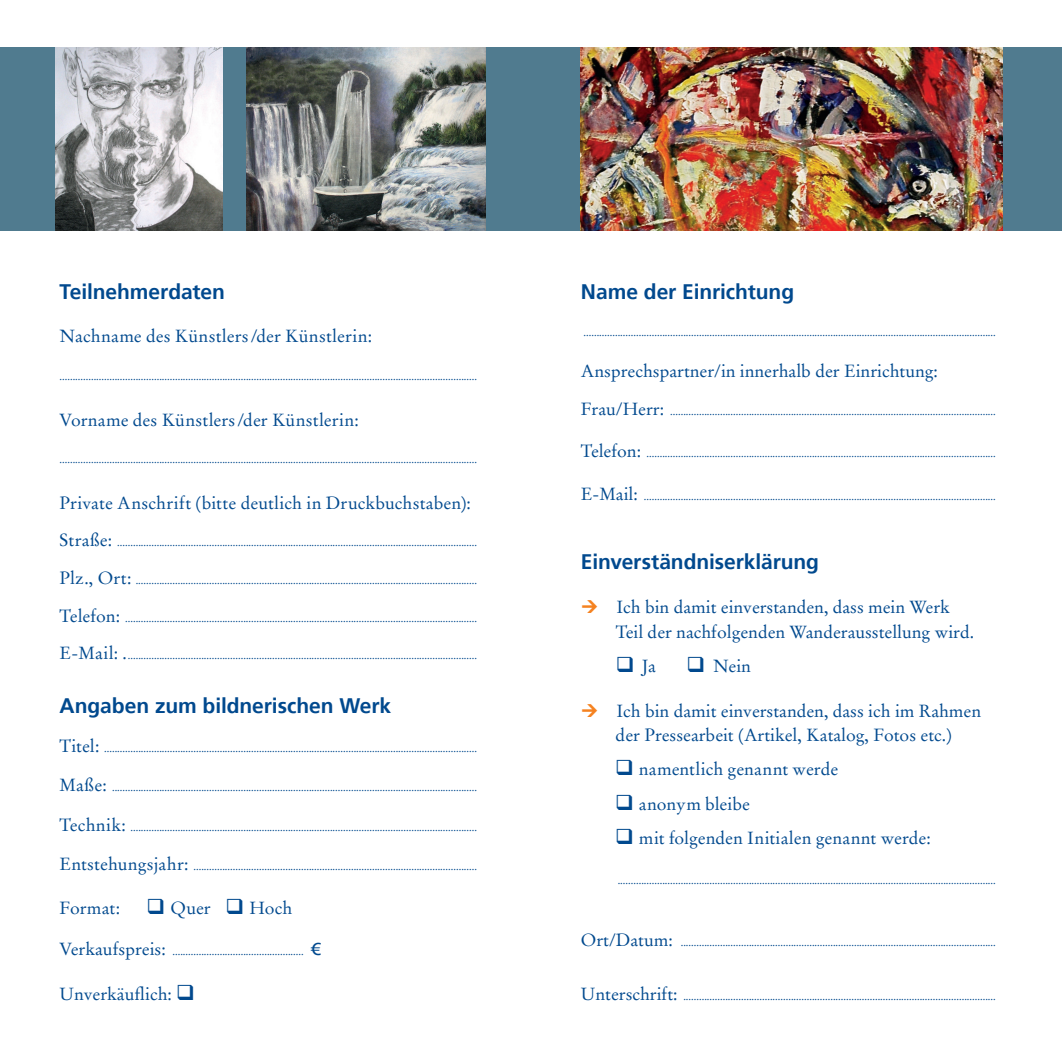
<style>
.page{position:relative;width:1062px;height:1062px;background:#fff}
.page>*{position:absolute;margin:0;border:0;box-sizing:border-box;transform-origin:0 0}
.t1{font:700 21px "Frutiger 65";letter-spacing:-.005em;color:#01498e}
.t2{font:17.5px/24.5px "Stempel Garamond LT Com";color:#01498e}
.t3{font:10.5px "Stempel Garamond LT Com";color:#01498e}
.s1{font-size:17.5px}
.s2{font-family:"Frutiger LT";font-size:17.5px}
</style>
<div class="page">
<div style="left:0;top:47px;width:1062px;height:184px;background:#507b8f"></div>
<img style="left:247px;top:47px;width:238px;height:184px">
<img style="left:56px;top:47px;width:166px;height:184px">
<img style="left:580px;top:47px;width:422px;height:184px">
<h1 class="t1" style="left:60px;top:279px;width:167px">Teilnehmerdaten</h1>
<h2 class="t2" style="left:60px;top:324px;width:314px">Nachname des Künstlers/der Künstlerin:</h2>
<p class="t3" style="left:60px;top:370px;width:419px">...............................................................................................................................................................</p>
<h2 class="t2" style="left:60px;top:407px;width:301px">Vorname des Künstlers/der Künstlerin:</h2>
<p class="t3" style="left:60px;top:453px;width:419px">...............................................................................................................................................................</p>
<h2 class="t2" style="left:60px;top:490px;width:413px">Private Anschrift (bitte deutlich in Druckbuchstaben):</h2>
<p class="t3" style="left:60px;top:536px;width:419px"><span class="s1">Straße:</span> .........................................................................................................................................</p>
<p class="t3" style="left:60px;top:573px;width:419px"><span class="s1">Plz., Ort:</span> ..................................................................................................................................</p>
<p class="t3" style="left:60px;top:611px;width:419px"><span class="s1">Telefon:</span> ......................................................................................................................................</p>
<p class="t3" style="left:60px;top:649px;width:419px"><span class="s1">E-Mail: .</span>.....................................................................................................................................</p>
<h1 class="t1" style="left:60px;top:693px;width:333px">Angaben zum bildnerischen Werk</h1>
<p class="t3" style="left:60px;top:741px;width:419px"><span class="s1">Titel:</span> ..............................................................................................................................................</p>
<p class="t3" style="left:60px;top:781px;width:419px"><span class="s1">Maße:</span> ...........................................................................................................................................</p>
<p class="t3" style="left:60px;top:820px;width:419px"><span class="s1">Technik:</span> ....................................................................................................................................</p>
<p class="t3" style="left:60px;top:859px;width:419px"><span class="s1">Entstehungsjahr:</span> ............................................................................................................</p>
<h2 class="t2" style="left:60px;top:896px;width:234px">Format: ❑ Quer ❑ Hoch</h2>
<p class="t3" style="left:60px;top:945px;width:262px"><span class="s1">Verkaufspreis:</span> .................................................. <span class="s2">€</span></p>
<h2 class="t2" style="left:60px;top:982px;width:137px">Unverkäuflich: ❑</h2>
<h1 class="t1" style="left:581px;top:279px;width:215px">Name der Einrichtung</h1>
<p class="t3" style="left:583px;top:326px;width:414px">.............................................................................................................................................................</p>
<h2 class="t2" style="left:581px;top:359px;width:358px">Ansprechspartner/in innerhalb der Einrichtung:</h2>
<p class="t3" style="left:581px;top:404px;width:416px"><span class="s1">Frau/Herr:</span> ............................................................................................................................</p>
<p class="t3" style="left:581px;top:447px;width:416px"><span class="s1">Telefon:</span> .....................................................................................................................................</p>
<p class="t3" style="left:581px;top:489px;width:416px"><span class="s1">E-Mail:</span> ......................................................................................................................................</p>
<h1 class="t1" style="left:581px;top:549px;width:240px">Einverständniserklärung</h1>
<h2 class="t2" style="left:615px;top:595px;width:360px">Ich bin damit einverstanden, dass mein Werk<br>Teil der nachfolgenden Wanderausstellung wird.</h2>
<h2 class="t2" style="left:616px;top:653px;width:41px">❑ Ja</h2>
<h2 class="t2" style="left:686px;top:653px;width:66px">❑ Nein</h2>
<h2 class="t2" style="left:615px;top:698px;width:367px">Ich bin damit einverstanden, dass ich im Rahmen der Pressearbeit (Artikel, Katalog, Fotos etc.)</h2>
<h2 class="t2" style="left:615px;top:757px;width:225px">❑ namentlich genannt werde</h2>
<h2 class="t2" style="left:615px;top:791px;width:136px">❑ anonym bleibe</h2>
<h2 class="t2" style="left:615px;top:826px;width:317px">❑ mit folgenden Initialen genannt werde:</h2>
<p class="t3" style="left:617px;top:873px;width:379px">................................................................................................................................................</p>
<p class="t3" style="left:581px;top:935px;width:416px"><span class="s1">Ort/Datum:</span> ........................................................................................................................</p>
<p class="t3" style="left:581px;top:989px;width:416px"><span class="s1">Unterschrift:</span> .......................................................................................................................</p>
</div>
